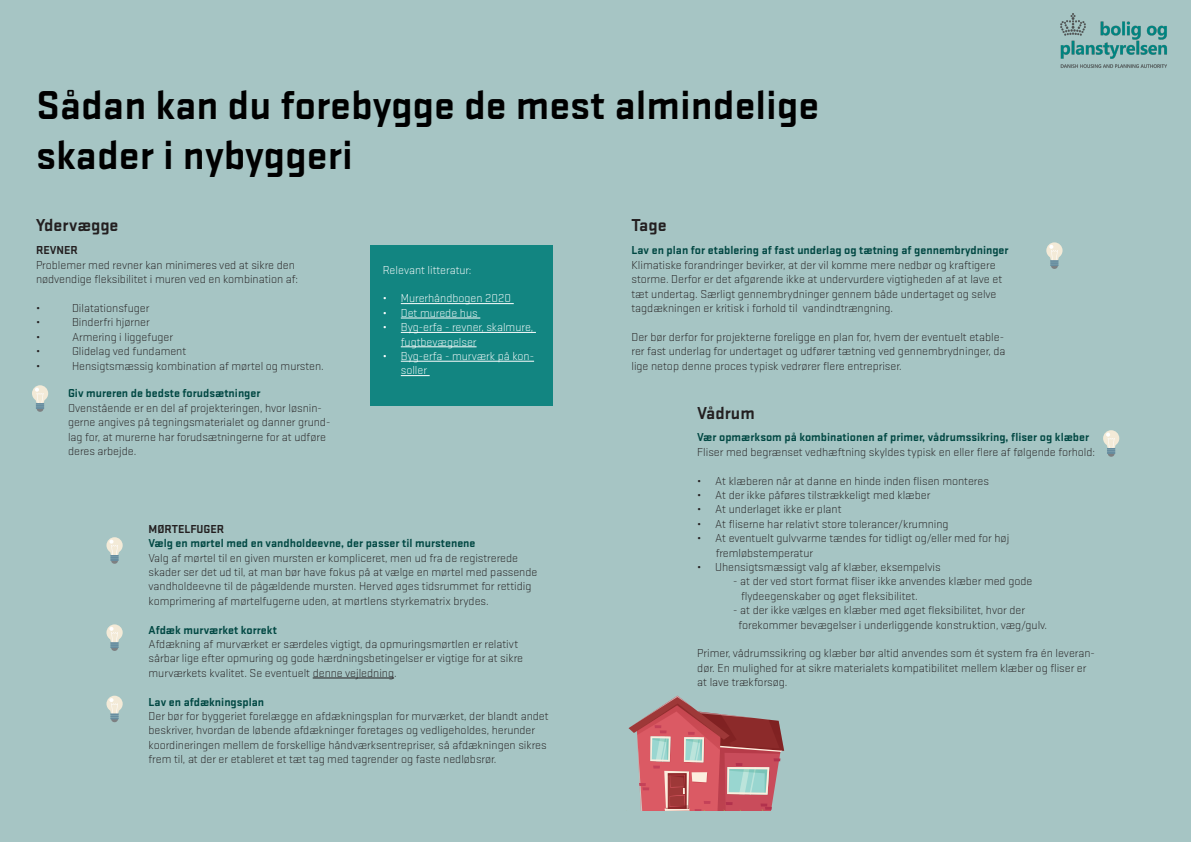
<style>
.page{position:relative;width:1191px;height:842px;background:#fff}
.page>*{position:absolute;margin:0;border:0;box-sizing:border-box;transform-origin:0 0}
.t1{font:700 42px "Stratum 1";color:#000}
.t2{font:700 18px "Stratum 1";color:#231f20}
.t3{font:300 12px/14.4px "Stratum 1";color:#231f20}
.t4{font:700 12px "Stratum 1";color:#004742}
.t5{font:300 12px/14.4px "Stratum 1";color:#fff}
.t6{font:700 12px "Stratum 1";color:#231f20}
</style>
<div class="page">
<div style="left:0;top:0;width:597px;height:842px;background:#a6c5c4"></div>
<div style="left:571px;top:0;width:620px;height:842px;background:#a6c5c4"></div>
<svg style="left:1046px;top:242px;width:16px;height:27px"></svg>
<svg style="left:32px;top:385px;width:16px;height:27px"></svg>
<svg style="left:106px;top:537px;width:17px;height:27px"></svg>
<svg style="left:106px;top:624px;width:17px;height:27px"></svg>
<svg style="left:106px;top:696px;width:17px;height:26px"></svg>
<svg style="left:1103px;top:430px;width:16px;height:27px"></svg>
<img style="left:1060px;top:14px;width:107px;height:54px">
<div style="left:370px;top:245px;width:183px;height:161px;background:#128581"></div>
<hr style="left:313px;top:678px;width:81px;height:1px;background:#231f20">
<hr style="left:401px;top:303px;width:113px;height:1px;background:#fff">
<hr style="left:401px;top:318px;width:79px;height:1px;background:#fff">
<hr style="left:401px;top:332px;width:135px;height:1px;background:#fff">
<hr style="left:401px;top:346px;width:75px;height:1px;background:#fff">
<hr style="left:401px;top:361px;width:133px;height:1px;background:#fff">
<svg style="left:401px;top:375px;width:29px;height:1px"></svg>
<svg style="left:628px;top:696px;width:156px;height:115px"></svg>
<p class="t1" style="left:36px;top:76px;width:785px">Sådan kan du forebygge de mest almindelige</p>
<p class="t1" style="left:36px;top:126px;width:318px">skader i nybyggeri</p>
<p class="t2" style="left:36px;top:212px;width:84px">Ydervægge</p>
<p class="t6" style="left:36px;top:242px;width:43px">REVNER</p>
<p class="t3" style="left:36px;top:257px;width:260px">Problemer med revner kan minimeres ved at sikre den</p>
<p class="t3" style="left:36px;top:272px;width:263px">nødvendige fleksibilitet i muren ved en kombination af:</p>
<p class="t3" style="left:36px;top:301px;width:6px">•</p>
<p class="t3" style="left:72px;top:301px;width:79px">Dilatationsfuger</p>
<p class="t3" style="left:36px;top:315px;width:6px">•</p>
<p class="t3" style="left:72px;top:315px;width:79px">Binderfri hjørner</p>
<p class="t3" style="left:36px;top:329px;width:6px">•</p>
<p class="t3" style="left:72px;top:329px;width:102px">Armering i liggefuger</p>
<p class="t3" style="left:36px;top:344px;width:6px">•</p>
<p class="t3" style="left:72px;top:344px;width:116px">Glidelag ved fundament</p>
<p class="t3" style="left:36px;top:358px;width:6px">•</p>
<p class="t3" style="left:72px;top:358px;width:253px">Hensigtsmæssig kombination af mørtel og mursten.</p>
<p class="t4" style="left:68px;top:385px;width:194px">Giv mureren de bedste forudsætninger</p>
<p class="t3" style="left:68px;top:400px;width:264px">Ovenstående er en del af projekteringen, hvor løsnin&shy;gerne angives på tegningsmaterialet og danner grund&shy;lag for, at murerne har forudsætningerne for at udføre deres arbejde.</p>
<p class="t5" style="left:383px;top:262px;width:90px">Relevant litteratur:</p>
<p class="t5" style="left:383px;top:291px;width:130px">• Murerhåndbogen 2020</p>
<p class="t5" style="left:383px;top:305px;width:96px">• Det murede hus</p>
<p class="t5" style="left:401px;top:320px;width:134px;text-indent:-18px">• Byg-erfa - revner, skalmure, fugtbevægelser</p>
<p class="t5" style="left:401px;top:348px;width:135px;text-indent:-18px">• Byg-erfa - murværk på kon&shy;soller</p>
<p class="t6" style="left:149px;top:520px;width:77px">MØRTELFUGER</p>
<p class="t4" style="left:149px;top:535px;width:328px">Vælg en mørtel med en vandholdeevne, der passer til murstenene</p>
<p class="t3" style="left:149px;top:550px;width:390px">Valg af mørtel til en given mursten er kompliceret, men ud fra de registrerede skader ser det ud til, at man bør have fokus på at vælge en mørtel med passende vandholdeevne til de pågældende mursten. Herved øges tidsrummet for rettidig komprimering af mørtelfugerne uden, at mørtlens styrkematrix brydes.</p>
<p class="t4" style="left:149px;top:621px;width:130px">Afdæk murværket korrekt</p>
<p class="t3" style="left:149px;top:636px;width:371px">Afdækning af murværket er særdeles vigtigt, da opmuringsmørtlen er relativt</p>
<p class="t3" style="left:149px;top:651px;width:376px">sårbar lige efter opmuring og gode hærdningsbetingelser er vigtige for at sikre murværkets kvalitet. Se eventuelt denne vejledning.</p>
<p class="t4" style="left:149px;top:693px;width:117px">Lav en afdækningsplan</p>
<p class="t3" style="left:149px;top:708px;width:401px">Der bør for byggeriet forelægge en afdækningsplan for murværket, der blandt andet beskriver, hvordan de løbende afdækninger foretages og vedligeholdes, herunder koordineringen mellem de forskellige håndværksentrepriser, så afdækningen sikres frem til, at der er etableret et tæt tag med tagrender og faste nedløbsrør.</p>
<p class="t2" style="left:631px;top:212px;width:37px">Tage</p>
<p class="t4" style="left:631px;top:242px;width:379px">Lav en plan for etablering af fast underlag og tætning af gennembrydninger</p>
<p class="t3" style="left:631px;top:257px;width:372px">Klimatiske forandringer bevirker, at der vil komme mere nedbør og kraftigere storme. Derfor er det afgørende ikke at undervurdere vigtigheden af at lave et tæt undertag. Særligt gennembrydninger gennem både undertaget og selve tagdækningen er kritisk i forhold til vandindtrængning.</p>
<p class="t3" style="left:631px;top:329px;width:375px">Der bør derfor for projekterne foreligge en plan for, hvem der eventuelt etable&shy;rer fast underlag for undertaget og udfører tætning ved gennembrydninger, da lige netop denne proces typisk vedrører flere entrepriser.</p>
<p class="t2" style="left:697px;top:400px;width:59px">Vådrum</p>
<p class="t4" style="left:697px;top:429px;width:393px">Vær opmærksom på kombinationen af primer, vådrumssikring, fliser og klæber</p>
<p class="t3" style="left:697px;top:444px;width:399px">Fliser med begrænset vedhæftning skyldes typisk en eller flere af følgende forhold:</p>
<p class="t3" style="left:697px;top:473px;width:293px">• At klæberen når at danne en hinde inden flisen monteres</p>
<p class="t3" style="left:697px;top:487px;width:234px">• At der ikke påføres tilstrækkeligt med klæber</p>
<p class="t3" style="left:697px;top:502px;width:146px">• At underlaget ikke er plant</p>
<p class="t3" style="left:697px;top:516px;width:253px">• At fliserne har relativt store tolerancer/krumning</p>
<p class="t3" style="left:697px;top:531px;width:313px">• At eventuelt gulvvarme tændes for tidligt og/eller med for høj</p>
<p class="t3" style="left:715px;top:545px;width:99px">fremløbstemperatur</p>
<p class="t3" style="left:697px;top:559px;width:245px">• Uhensigtsmæssigt valg af klæber, eksempelvis</p>
<p class="t3" style="left:733px;top:574px;width:300px">- at der ved stort format fliser ikke anvendes klæber med gode</p>
<p class="t3" style="left:741px;top:588px;width:178px">flydeegenskaber og øget fleksibilitet.</p>
<p class="t3" style="left:733px;top:603px;width:293px">- at der ikke vælges en klæber med øget fleksibilitet, hvor der</p>
<p class="t3" style="left:738px;top:617px;width:310px">forekommer bevægelser i underliggende konstruktion, væg/gulv.</p>
<p class="t3" style="left:697px;top:646px;width:399px">Primer, vådrumssikring og klæber bør altid anvendes som ét system fra én leveran&shy;dør. En mulighed for at sikre materialets kompatibilitet mellem klæber og fliser er at lave trækforsøg.</p>
</div>
